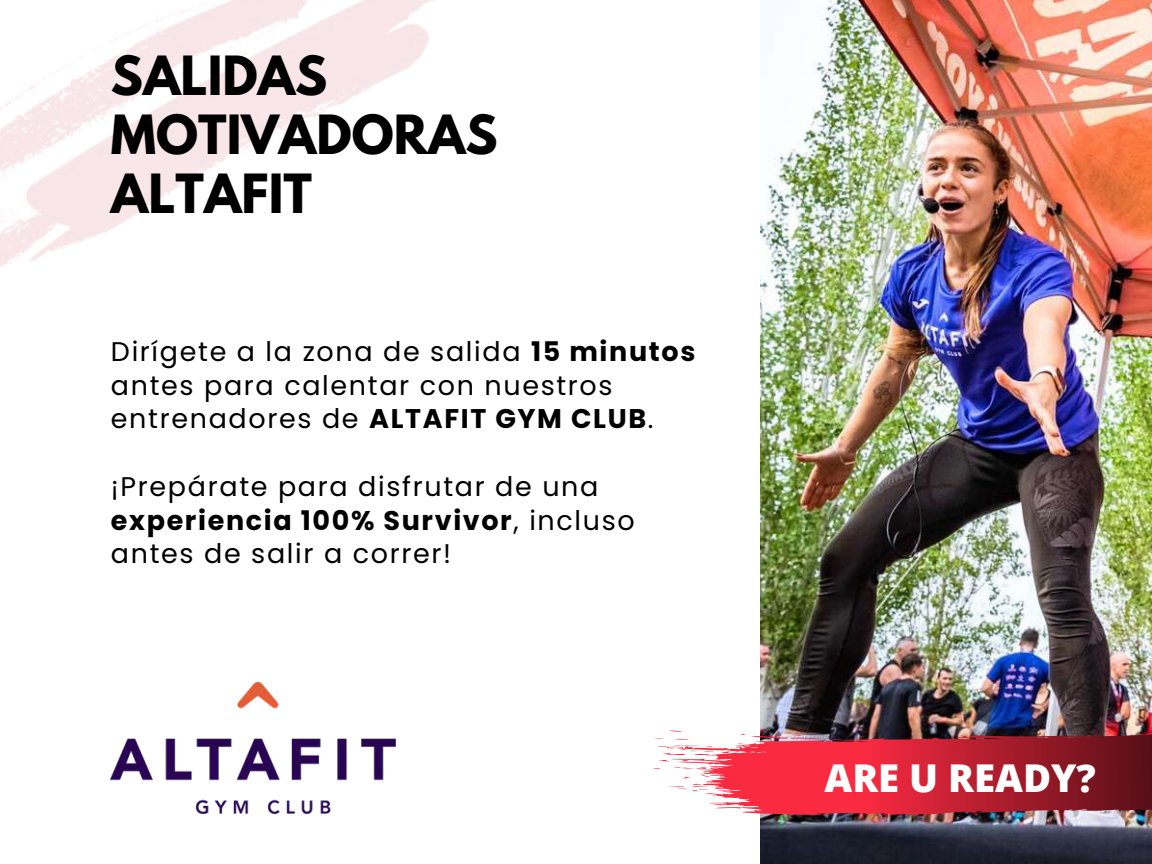
<style>
.page{position:relative;width:1152px;height:864px;background:#fff}
.page>*{position:absolute;margin:0;border:0;box-sizing:border-box;transform-origin:0 0}
.t1{font:700 47.85px/58.5px "League Spartan";color:#000}
.t2{font:800 38.4px "Open Sans";color:#fff}
.t3{font:27px/33.8px "Poppins";letter-spacing:.06em;color:#000}
.s1{font-weight:700}
</style>
<div class="page">
<img style="left:760px;top:0;width:392px;height:864px">
<img style="left:653px;top:716px;width:499px;height:112px">
<img style="left:111px;top:683px;width:285px;height:130px">
<h1 class="t1" style="left:111px;top:53px;width:388px">SALIDAS<br>MOTIVADORAS<br>ALTAFIT</h1>
<p class="t3" style="left:111px;top:334px;width:586px">Dirígete a la zona de salida <span class="s1">15 minutos </span>antes para calentar con nuestros entrenadores de <span class="s1">ALTAFIT GYM CLUB</span>.</p>
<p class="t3" style="left:111px;top:469px;width:525px">¡Prepárate para disfrutar de una <span class="s1">experiencia 100% Survivor</span>, incluso antes de salir a correr!</p>
<h2 class="t2" style="left:825px;top:751px;width:273px">ARE U READY?</h2>
</div>
